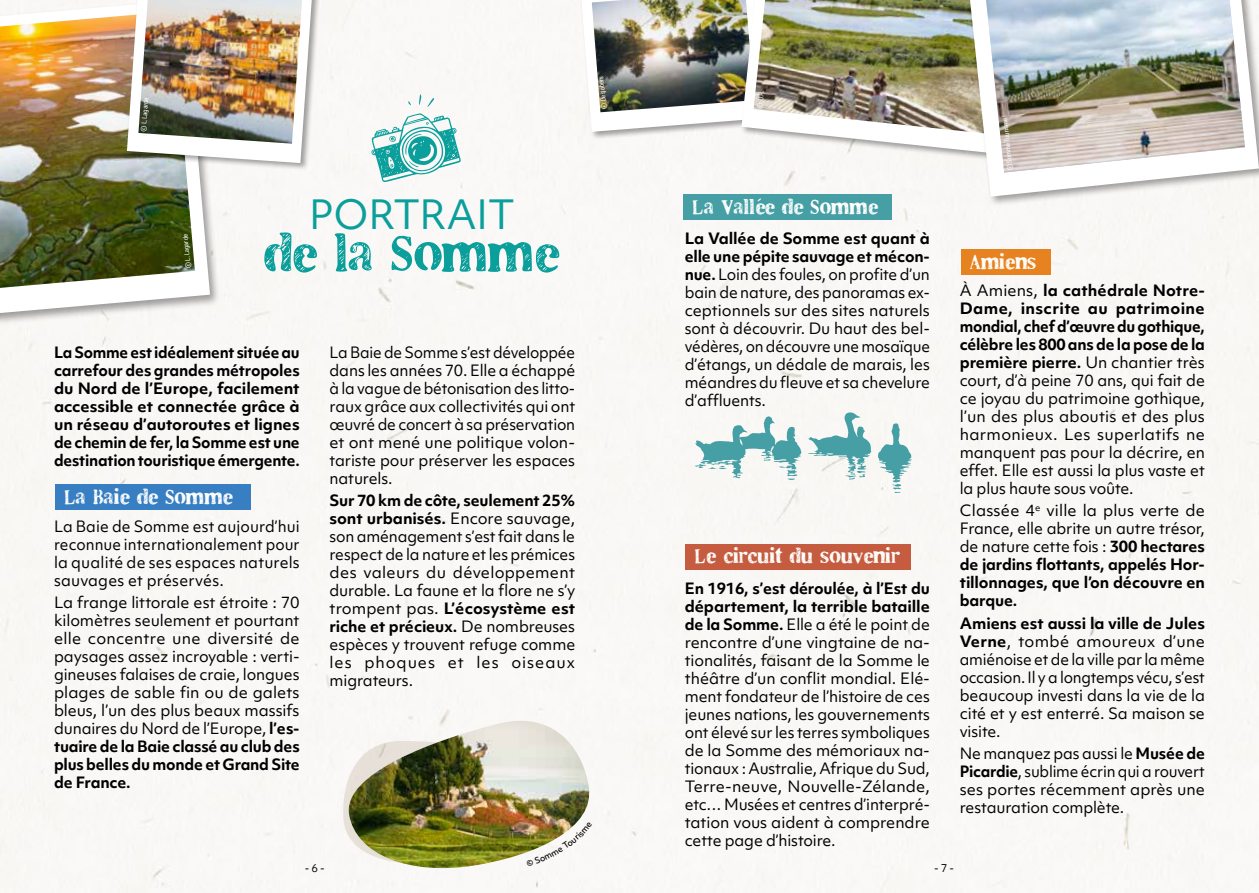
<style>
.page{position:relative;width:1259px;height:893px;background:#faf8f6}
.page>*{position:absolute;margin:0;border:0;box-sizing:border-box;transform-origin:0 0}
.t1{font:52.5px "LL Cooper";color:#0b9f9b}
.t2{font:38.7px "Objektiv Mk 1";color:#0b9f9b}
.t3{font:20.85px "LL Cooper";letter-spacing:.01em;color:#fff}
.t4{font:15px/18px "Objektiv Mk 1";letter-spacing:-.01em;color:#000;text-align:justify}
.t5{font:700 15px/18px "Objektiv Mk 1";letter-spacing:-.015em;color:#000;text-align:justify}
.t6{font:10.5px "Objektiv Mk 1";color:#000}
.t7{font:condensed 7.05px "TT Rounds Neue";color:#fff}
.s1{font-weight:700}
.s2{font-weight:400}
</style>
<div class="page">
<div style="left:0;top:0;width:221px;height:326px;background:#000;opacity:.37"></div>
<svg style="left:0;top:0;width:210px;height:313px"></svg>
<img style="left:0;top:11px;width:195px;height:277px">
<svg style="left:694px;top:416px;width:107px;height:64px"></svg>
<svg style="left:807px;top:412px;width:64px;height:68px"></svg>
<svg style="left:878px;top:423px;width:34px;height:70px"></svg>
<img style="left:342px;top:721px;width:253px;height:154px">
<div style="left:55px;top:485px;width:196px;height:25px;background:#377ec2"></div>
<svg style="left:371px;top:113px;width:90px;height:69px"></svg>
<svg style="left:408px;top:94px;width:26px;height:13px"></svg>
<div style="left:125px;top:0;width:198px;height:171px;background:#000;opacity:.37"></div>
<svg style="left:127px;top:0;width:185px;height:163px"></svg>
<img style="left:138px;top:0;width:164px;height:144px">
<div style="left:574px;top:0;width:199px;height:140px;background:#faf8f7"></div>
<div style="left:962px;top:0;width:297px;height:207px;background:#000;opacity:.37"></div>
<svg style="left:970px;top:0;width:289px;height:197px"></svg>
<img style="left:581px;top:0;width:405px;height:173px">
<img style="left:986px;top:0;width:259px;height:173px">
<div style="left:683px;top:195px;width:209px;height:25px;background:#459fa4"></div>
<div style="left:685px;top:544px;width:226px;height:25px;background:#c55c3f"></div>
<div style="left:961px;top:250px;width:89px;height:25px;background:#e68320"></div>
<img style="left:341px;top:741px;width:251px;height:127px">
<p class="t7" style="left:139px;top:131px;width:36px;rotate:-86deg">© L. Lagarde</p>
<p class="t7" style="left:599px;top:110px;width:35px;rotate:-96deg">© Besjobers</p>
<p class="t7" style="left:755px;top:108px;width:19px;rotate:-84deg">© D.R.</p>
<h3 class="t3" style="left:692px;top:194px;width:187px">La Vallée de Somme</h3>
<h2 class="t2" style="left:309px;top:188px;width:207px">PORTRAIT</h2>
<h1 class="t1" style="left:264px;top:222px;width:297px">de la Somme</h1>
<p class="t7" style="left:184px;top:269px;width:36px;rotate:-96deg">© L. Lagarde</p>
<p class="t4" style="left:685px;top:229px;width:247px"><span class="s1">La Vallée de Somme est quant à elle une pépite sauvage et mécon&shy;nue.</span> Loin des foules, on profite d’un bain de nature, des panoramas ex&shy;ceptionnels sur des sites naturels sont à découvrir. Du haut des bel&shy;védères, on découvre une mosaïque d’étangs, un dédale de marais, les méandres du fleuve et sa chevelure d’affluents.</p>
<p class="t5" style="left:54px;top:343px;width:247px">La Somme est idéalement située au carrefour des grandes métropoles du Nord de l’Europe, facilement accessible et connectée grâce à un réseau d’autoroutes et lignes de chemin de fer, la Somme est une destination touristique émergente.</p>
<p class="t4" style="left:329px;top:343px;width:247px">La Baie de Somme s’est développée dans les années 70. Elle a échappé à la vague de bétonisation des litto&shy;raux grâce aux collectivités qui ont œuvré de concert à sa préservation et ont mené une politique volon&shy;tariste pour préserver les espaces naturels.</p>
<p class="t4" style="left:329px;top:491px;width:247px"><span class="s1">Sur 70 km de côte, seulement 25% sont urbanisés.</span> Encore sauvage, son aménagement s’est fait dans le respect de la nature et les prémices des valeurs du développement durable. La faune et la flore ne s’y trompent pas. <span class="s1">L’écosystème est riche et précieux.</span> De nombreuses espèces y trouvent refuge comme les phoques et les oiseaux migrateurs.</p>
<h3 class="t3" style="left:64px;top:484px;width:170px">La Baie de Somme</h3>
<p class="t4" style="left:54px;top:517px;width:247px">La Baie de Somme est aujourd’hui reconnue internationalement pour la qualité de ses espaces naturels sauvages et préservés.</p>
<p class="t4" style="left:54px;top:593px;width:247px">La frange littorale est étroite : 70 kilomètres seulement et pourtant elle concentre une diversité de paysages assez incroyable : verti&shy;gineuses falaises de craie, longues plages de sable fin ou de galets bleus, l’un des plus beaux massifs dunaires du Nord de l’Europe, <span class="s1">l’es&shy;tuaire de la Baie classé au club des plus belles du monde et Grand Site de France.</span></p>
<h3 class="t3" style="left:694px;top:544px;width:207px">Le circuit du souvenir</h3>
<p class="t4" style="left:685px;top:579px;width:247px"><span class="s1">En 1916, s’est déroulée, à l’Est du département, la terrible bataille de la Somme.</span> Elle a été le point de rencontre d’une vingtaine de na&shy;tionalités, faisant de la Somme le théâtre d’un conflit mondial. Elé&shy;ment fondateur de l’histoire de ces jeunes nations, les gouvernements ont élevé sur les terres symboliques de la Somme des mémoriaux na&shy;tionaux : Australie, Afrique du Sud, Terre-neuve, Nouvelle-Zélande, etc… Musées et centres d’interpré&shy;tation vous aident à comprendre cette page d’histoire.</p>
<p class="t7" style="left:1005px;top:171px;width:54px;rotate:-96deg">© Somme Tourisme</p>
<h3 class="t3" style="left:970px;top:250px;width:67px">Amiens</h3>
<p class="t4" style="left:959px;top:281px;width:247px">À Amiens, <span class="s1">la cathédrale Notre-Dame, inscrite au patrimoine mondial, chef d’œuvre du gothique, célèbre les 800 ans de la pose de la première pierre.</span> Un chantier très court, d’à peine 70 ans, qui fait de ce joyau du patrimoine gothique, l’un des plus aboutis et des plus harmonieux. Les superlatifs ne manquent pas pour la décrire, en effet. Elle est aussi la plus vaste et la plus haute sous voûte.</p>
<p class="t5" style="left:959px;top:501px;width:247px"><span class="s2">Classée 4</span><sup>e</sup> <span class="s2">ville la plus verte de France, elle abrite un autre trésor, de nature cette fois :</span> 300 hectares de jardins flottants, appelés Hor&shy;tillonnages, que l’on découvre en barque.</p>
<p class="t4" style="left:959px;top:614px;width:247px"><span class="s1">Amiens est aussi la ville de Jules Verne</span>, tombé amoureux d’une amiénoise et de la ville par la même occasion. Il y a longtemps vécu, s’est beaucoup investi dans la vie de la cité et y est enterré. Sa maison se visite.</p>
<p class="t4" style="left:959px;top:744px;width:247px">Ne manquez pas aussi le <span class="s1">Musée de Picardie</span>, sublime écrin qui a rouvert ses portes récemment après une restauration complète.</p>
<p class="t6" style="left:305px;top:861px;width:22px">- 6 -</p>
<p class="t6" style="left:934px;top:861px;width:22px">- 7 -</p>
</div>
